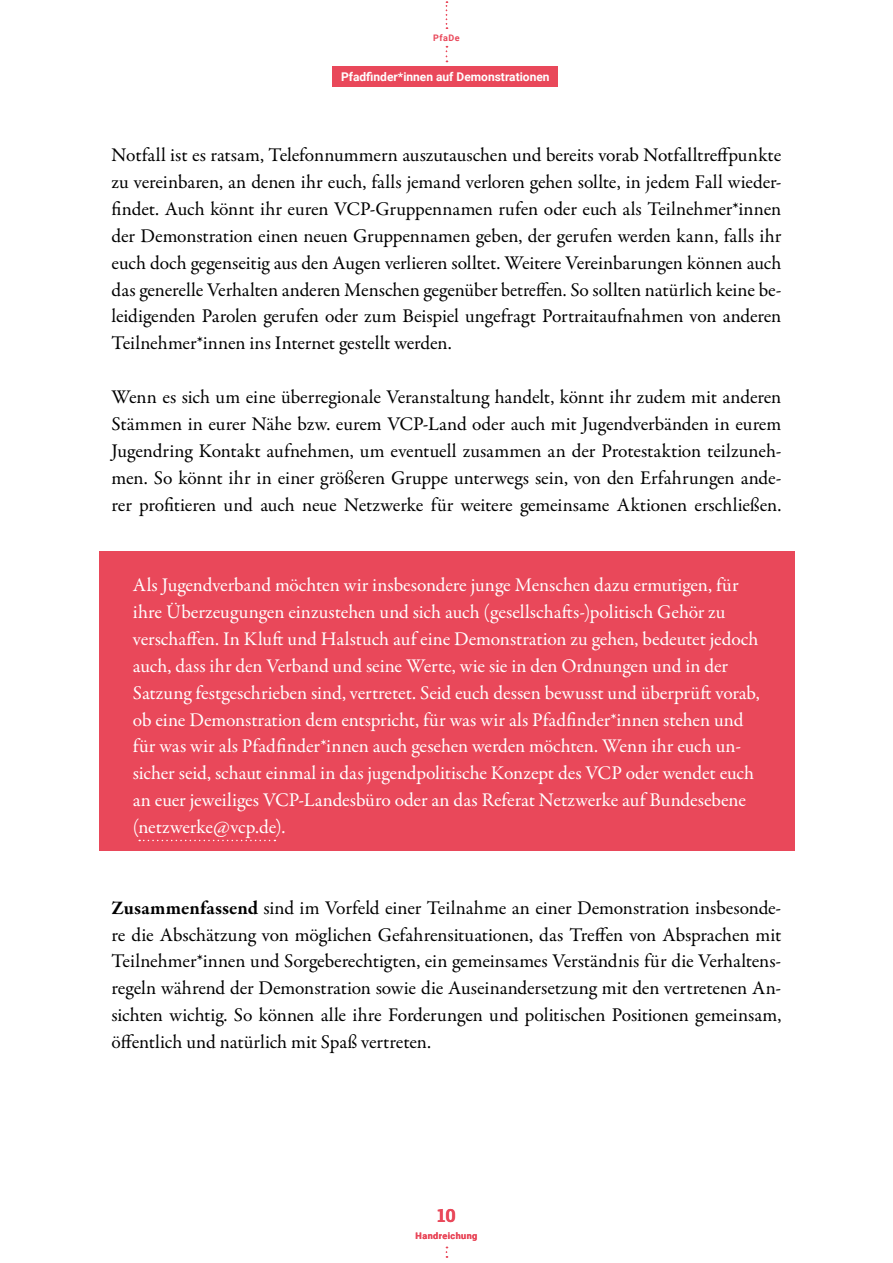
<style>
.page{position:relative;width:893px;height:1263px;background:#fff}
.page>*{position:absolute;margin:0;border:0;box-sizing:border-box;transform-origin:0 0}
.t1{font:19.5px/26.8px "Garamond Premr Pro";letter-spacing:-.01em;color:#000;text-align:justify}
.t2{font:19.5px/26.8px "Garamond Premr Pro";letter-spacing:-.005em;color:#fff}
.t3{font:700 18px "Roboto Slab";color:#e9485a}
.t4{font:700 12px "Roboto";color:#fff}
.t5{font:700 9px "Roboto";letter-spacing:.05em;color:#e9485a}
.s1{font-weight:700}
</style>
<div class="page">
<div style="left:99px;top:551px;width:695px;height:300px;background:#e9485a"></div>
<svg style="left:139px;top:840px;width:136px;height:1px"></svg>
<div style="left:333px;top:67px;width:225px;height:20px;background:#e9485a"></div>
<svg style="left:446px;top:1px;width:1px;height:28px"></svg>
<p class="t5" style="left:433px;top:31px;width:28px">PfaDe</p>
<p class="t4" style="left:341px;top:69px;width:210px">Pfadfinder*innen auf Demonstrationen</p>
<p class="t4" style="left:408px;top:69px;width:77px">1. Grundlagen</p>
<p class="t1" style="left:112px;top:142px;width:671px">Notfall ist es ratsam, Telefonnummern auszutauschen und bereits vorab Notfalltreffpunkte zu vereinbaren, an denen ihr euch, falls jemand verloren gehen sollte, in jedem Fall wieder&shy;findet. Auch könnt ihr euren VCP-Gruppennamen rufen oder euch als Teilnehmer*innen der Demonstration einen neuen Gruppennamen geben, der gerufen werden kann, falls ihr euch doch gegenseitig aus den Augen verlieren solltet. Weitere Vereinbarungen können auch das generelle Verhalten anderen Menschen gegenüber betreffen. So sollten natürlich keine be&shy;leidigenden Parolen gerufen oder zum Beispiel ungefragt Portraitaufnahmen von anderen Teilnehmer*innen ins Internet gestellt werden.</p>
<p class="t1" style="left:112px;top:384px;width:671px">Wenn es sich um eine überregionale Veranstaltung handelt, könnt ihr zudem mit anderen Stämmen in eurer Nähe bzw. eurem VCP-Land oder auch mit Jugendverbänden in eurem Jugendring Kontakt aufnehmen, um eventuell zusammen an der Protestaktion teilzuneh&shy;men. So könnt ihr in einer größeren Gruppe unterwegs sein, von den Erfahrungen ande&shy;rer profitieren und auch neue Netzwerke für weitere gemeinsame Aktionen erschließen.</p>
<p class="t2" style="left:133px;top:572px;width:629px">Als Jugendverband möchten wir insbesondere junge Menschen dazu ermutigen, für ihre Überzeugungen einzustehen und sich auch (gesellschafts-)politisch Gehör zu verschaffen. In Kluft und Halstuch auf eine Demonstration zu gehen, bedeutet jedoch auch, dass ihr den Verband und seine Werte, wie sie in den Ordnungen und in der Satzung festgeschrieben sind, vertretet. Seid euch dessen bewusst und überprüft vorab, ob eine Demonstration dem entspricht, für was wir als Pfadfinder*innen stehen und für was wir als Pfadfinder*innen auch gesehen werden möchten. Wenn ihr euch un&shy;sicher seid, schaut einmal in das jugendpolitische Konzept des VCP oder wendet euch an euer jeweiliges VCP-Landesbüro oder an das Referat Netzwerke auf Bundesebene (netzwerke@vcp.de).</p>
<p class="t1" style="left:112px;top:894px;width:671px"><span class="s1">Zusammenfassend</span> sind im Vorfeld einer Teilnahme an einer Demonstration insbesonde&shy;re die Abschätzung von möglichen Gefahrensituationen, das Treffen von Absprachen mit Teilnehmer*innen und Sorgeberechtigten, ein gemeinsames Verständnis für die Verhaltens&shy;regeln während der Demonstration sowie die Auseinandersetzung mit den vertretenen An&shy;sichten wichtig. So können alle ihre Forderungen und politischen Positionen gemeinsam, öffentlich und natürlich mit Spaß vertreten.</p>
<p class="t3" style="left:437px;top:1203px;width:20px">10</p>
<p class="t5" style="left:416px;top:1229px;width:63px">Handreichung</p>
</div>
